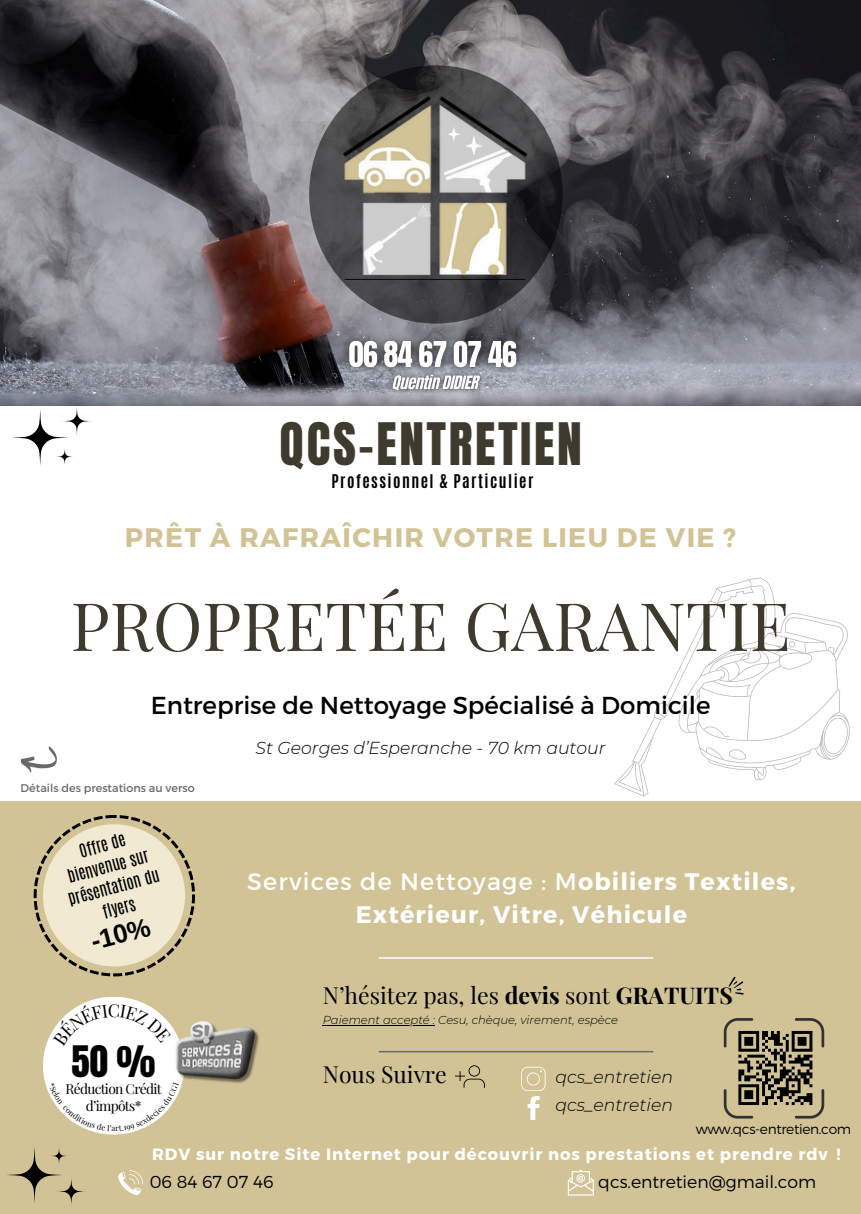
<style>
.page{position:relative;width:861px;height:1214px;background:#fff}
.page>*{position:absolute;margin:0;border:0;box-sizing:border-box;transform-origin:0 0}
.t1{font:66.8px "Playfair Display";color:#3e3a2d}
.t2{font:49.8px "Anton";letter-spacing:.05em;color:#3e3a2d}
.t3{font:36.8px "Anton";color:#000}
.t4{font:700 26.8px "Montserrat";letter-spacing:.05em;color:#d2c396}
.t5{font:700 26px "Arimo";color:#000}
.t6{font:24.4px "Montserrat";color:#000}
.t7{font:700 23.8px/33.6px "Montserrat";letter-spacing:.05em;color:#fff;text-align:center}
.t8{font:23px "Playfair Display";color:#000}
.t9{font:italic 300 17.2px/28.8px "Montserrat";color:#000}
.t10{font:300 17.2px "Montserrat";color:#000}
.t11{font:700 16.4px "Montserrat";letter-spacing:.055em;color:#fff}
.t12{font:15.8px/21.6px "Antonio";color:#000;text-align:center}
.t13{font:700 15.8px "Antonio";letter-spacing:.095em;color:#000}
.t14{font:13.8px/17.2px "Playfair Display";letter-spacing:-.05em;color:#000;text-align:center}
.t15{font:300 13.8px "Montserrat";letter-spacing:-.025em;color:#000}
.t16{font:italic 300 11.6px "Montserrat";color:#000}
.t17{font:11.2px "Montserrat";color:#696969}
.t18{font:7.8px "Playfair Display";color:#000}
.s1{font-weight:400}
.s2{font-weight:700}
</style>
<div class="page">
<img style="left:0;top:0;width:861px;height:405px">
<svg style="left:614px;top:577px;width:236px;height:219px"></svg>
<svg style="left:823px;top:716px;width:25px;height:38px"></svg>
<svg style="left:729px;top:749px;width:17px;height:10px"></svg>
<svg style="left:789px;top:641px;width:6px;height:6px"></svg>
<svg style="left:309px;top:65px;width:254px;height:258px;background:#39393b"></svg>
<div style="left:0;top:801px;width:861px;height:412px;background:#d2c396"></div>
<svg style="left:8px;top:404px;width:85px;height:61px"></svg>
<svg style="left:7px;top:1147px;width:78px;height:58px"></svg>
<svg style="left:34px;top:815px;width:161px;height:161px"></svg>
<hr style="left:379px;top:957px;width:274px;height:1px;background:#fff">
<svg style="left:729px;top:976px;width:15px;height:18px"></svg>
<svg style="left:118px;top:1170px;width:25px;height:25px"></svg>
<svg style="left:21px;top:746px;width:36px;height:26px"></svg>
<div style="left:43px;top:996px;width:141px;height:138px;background:#fff;border-radius:50%"></div>
<svg style="left:568px;top:1169px;width:26px;height:26px"></svg>
<img style="left:171px;top:1021px;width:88px;height:67px">
<img style="left:341px;top:95px;width:189px;height:184px">
<hr style="left:379px;top:1051px;width:274px;height:1px;background:#696969">
<svg style="left:455px;top:1065px;width:30px;height:22px"></svg>
<svg style="left:528px;top:1096px;width:12px;height:24px"></svg>
<svg style="left:521px;top:1066px;width:24px;height:24px"></svg>
<hr style="left:323px;top:1025px;width:112px;height:1px;background:#000">
<img style="left:335px;top:326px;width:195px;height:58px">
<svg style="left:724px;top:1018px;width:100px;height:100px"></svg>
<img style="left:384px;top:366px;width:105px;height:36px">
<svg style="left:53px;top:1003px;width:118px;height:27px"></svg>
<svg style="left:50px;top:1082px;width:129px;height:49px"></svg>
<p class="t2" style="left:280px;top:408px;width:303px">QCS-ENTRETIEN</p>
<p class="t13" style="left:332px;top:470px;width:203px">Professionnel &amp; Particulier</p>
<p class="t4" style="left:125px;top:520px;width:613px">PRÊT À RAFRAÎCHIR VOTRE LIEU DE VIE ?</p>
<p class="t1" style="left:71px;top:579px;width:721px">PROPRETÉE GARANTIE</p>
<p class="t6" style="left:151px;top:689px;width:561px">Entreprise de Nettoyage Spécialisé à Domicile</p>
<p class="t17" style="left:21px;top:780px;width:176px">Détails des prestations au verso</p>
<p class="t12" style="left:54px;top:847px;width:95px;rotate:-15deg">Offre de bienvenue sur présentation du flyers</p>
<p class="t5" style="left:88px;top:927px;width:62px;rotate:-15deg">-10%</p>
<h3 class="t3" style="left:72px;top:1035px;width:86px">50 %</h3>
<p class="t14" style="left:66px;top:1079px;width:98px">Réduction Crédit d’impôts*</p>
<p class="t18" style="left:112px;top:1122px;width:5px">a</p>
<p class="t9" style="left:256px;top:733px;width:352px">St Georges d’Esperanche - 70 km autour</p>
<p class="t7" style="left:247px;top:863px;width:550px"><span class="s1">Services de Nettoyage : M</span>obiliers Textiles,<br>Extérieur, Vitre, Véhicule</p>
<p class="t8" style="left:323px;top:979px;width:412px">N’hésitez pas, les <span class="s2">devis</span> sont <span class="s2">GRATUITS</span></p>
<p class="t16" style="left:323px;top:1013px;width:297px">Paiement accepté : Cesu, chèque, virement, espèce</p>
<h3 class="t8" style="left:323px;top:1058px;width:126px">Nous Suivre</h3>
<p class="t9" style="left:555px;top:1062px;width:119px">qcs_entretien qcs_entretien</p>
<p class="t15" style="left:696px;top:1119px;width:157px">www.qcs-entretien.com</p>
<p class="t11" style="left:152px;top:1143px;width:690px">RDV sur notre Site Internet pour découvrir nos prestations et prendre rdv !</p>
<p class="t10" style="left:150px;top:1170px;width:125px">06 84 67 07 46</p>
<p class="t10" style="left:598px;top:1170px;width:219px">qcs.entretien@gmail.com</p>
</div>
